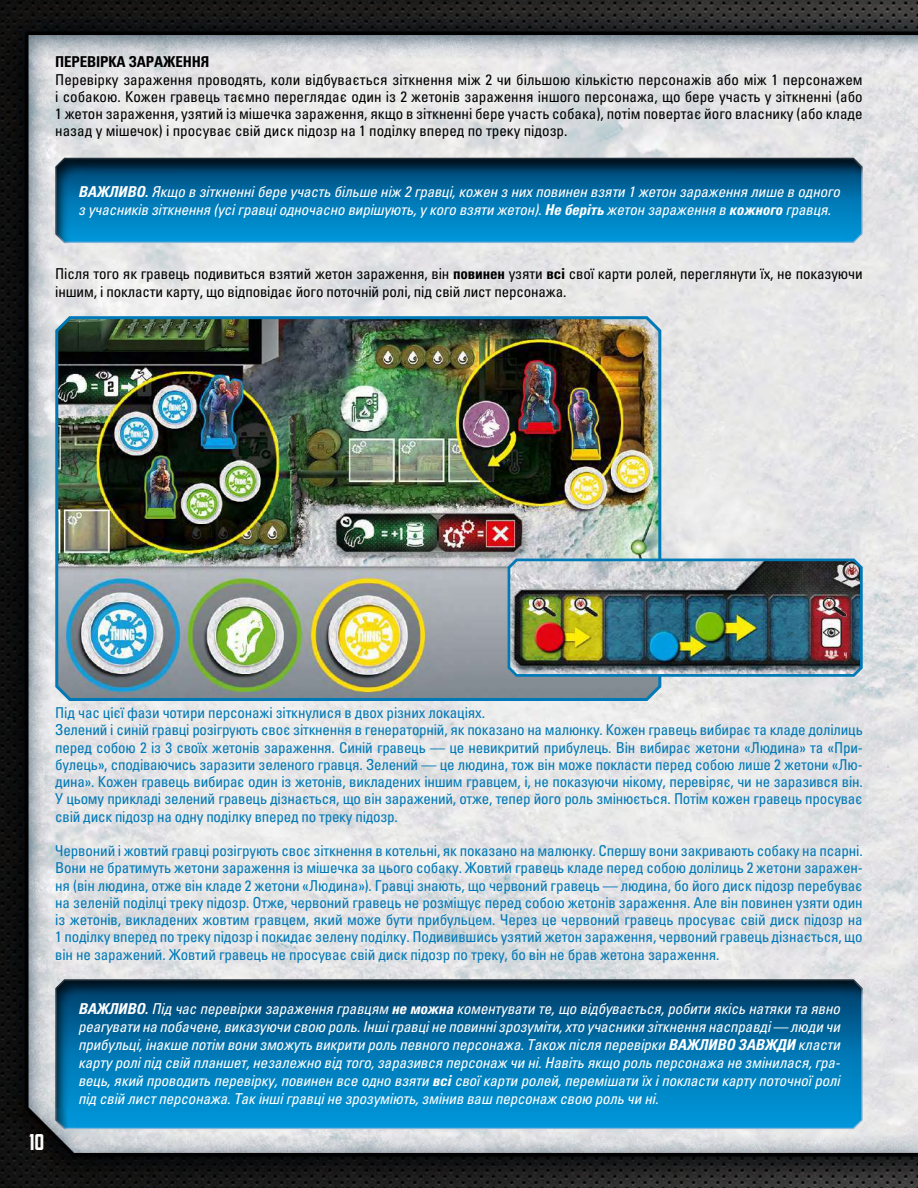
<style>
.page{position:relative;width:918px;height:1188px;background:#fff}
.page>*{position:absolute;margin:0;border:0;box-sizing:border-box;transform-origin:0 0}
.t1{font:21px "Prohibition";color:#fff}
.t2{font:condensed 15px/17.2px "Univers LTCYR 57";letter-spacing:-.015em;color:#0079b6}
.t3{font:15px/18px "Univers LTCYR 57 Condensed Obl";letter-spacing:-.01em;color:#fff}
.t4{font:condensed 15px/17.2px "Univers LTCYR 57";letter-spacing:-.01em;color:#000;text-align:justify}
.t5{font:15px "Univers LTCYR 67 Bold Cond";letter-spacing:-.01em;color:#000}
.s1{font-family:"Univers LTCYR 67 Bold Cond Obl"}
.s2{font-family:"Univers LTCYR 67 Bold Cond";font-stretch:normal}
</style>
<div class="page">
<img style="left:0;top:0;width:918px;height:1188px">
<div style="left:43px;top:148px;width:832px;height:97px;background:#000;opacity:.75"></div>
<img style="left:54px;top:313px;width:609px;height:389px">
<img style="left:506px;top:556px;width:358px;height:122px">
<div style="left:43px;top:970px;width:832px;height:160px;background:#000;opacity:.75"></div>
<p class="t5" style="left:55px;top:53px;width:156px">ПЕРЕВІРКА ЗАРАЖЕННЯ</p>
<p class="t4" style="left:55px;top:70px;width:809px">Перевірку зараження проводять, коли відбувається зіткнення між 2 чи більшою кількістю персонажів або між 1 персонажем і собакою. Кожен гравець таємно переглядає один із 2 жетонів зараження іншого персонажа, що бере участь у зіткненні (або 1 жетон зараження, узятий із мішечка зараження, якщо в зіткненні бере участь собака), потім повертає його власнику (або кладе назад у мішечок) і просуває свій диск підозр на 1 поділку вперед по треку підозр.</p>
<p class="t3" style="left:78px;top:183px;width:763px"><span class="s1">ВАЖЛИВО.</span> Якщо в зіткненні бере участь більше ніж 2 гравці, кожен з них повинен взяти 1 жетон зараження лише в одного з учасників зіткнення (усі гравці одночасно вирішують, у кого взяти жетон). <span class="s1">Не беріть</span> жетон зараження в <span class="s1">кожного</span> гравця.</p>
<p class="t4" style="left:55px;top:265px;width:809px">Після того як гравець подивиться взятий жетон зараження, він <span class="s2">повинен</span> узяти <span class="s2">всі</span> свої карти ролей, переглянути їх, не показуючи іншим, і покласти карту, що відповідає його поточній ролі, під свій лист персонажа.</p>
<p class="t2" style="left:55px;top:704px;width:809px">Під час цієї фази чотири персонажі зіткнулися в двох різних локаціях.<br>Зелений і синій гравці розігрують своє зіткнення в генераторній, як показано на малюнку. Кожен гравець вибирає та кладе долілиць перед собою 2 із 3 своїх жетонів зараження. Синій гравець — це невикритий прибулець. Він вибирає жетони «Людина» та «При&shy;булець», сподіваючись заразити зеленого гравця. Зелений — це людина, тож він може покласти перед собою лише 2 жетони «Лю&shy;дина». Кожен гравець вибирає один із жетонів, викладених іншим гравцем, і, не показуючи нікому, перевіряє, чи не заразився він.<br>У цьому прикладі зелений гравець дізнається, що він заражений, отже, тепер його роль змінюється. Потім кожен гравець просуває свій диск підозр на одну поділку вперед по треку підозр.</p>
<p class="t2" style="left:55px;top:842px;width:809px;text-align:justify">Червоний і жовтий гравці розігрують своє зіткнення в котельні, як показано на малюнку. Спершу вони закривають собаку на псарні.<br>Вони не братимуть жетони зараження із мішечка за цього собаку. Жовтий гравець кладе перед собою долілиць 2 жетони заражен&shy;ня (він людина, отже він кладе 2 жетони «Людина»). Гравці знають, що червоний гравець — людина, бо його диск підозр перебуває на зеленій поділці треку підозр. Отже, червоний гравець не розміщує перед собою жетонів зараження. Але він повинен узяти один із жетонів, викладених жовтим гравцем, який може бути прибульцем. Через це червоний гравець просуває свій диск підозр на 1 поділку вперед по треку підозр і покидає зелену поділку. Подивившись узятий жетон зараження, червоний гравець дізнається, що він не заражений. Жовтий гравець не просуває свій диск підозр по треку, бо він не брав жетона зараження.</p>
<h1 class="t1" style="left:29px;top:1128px;width:17px">10</h1>
<p class="t3" style="left:78px;top:999px;width:764px;text-align:justify"><span class="s1">ВАЖЛИВО.</span> Під час перевірки зараження гравцям <span class="s1">не можна</span> коментувати те, що відбувається, робити якісь натяки та явно реагувати на побачене, виказуючи свою роль. Інші гравці не повинні зрозуміти, хто учасники зіткнення насправді — люди чи прибульці, інакше потім вони зможуть викрити роль певного персонажа. Також після перевірки <span class="s1">ВАЖЛИВО ЗАВЖДИ</span> класти карту ролі під свій планшет, незалежно від того, заразився персонаж чи ні. Навіть якщо роль персонажа не змінилася, гра&shy;вець, який проводить перевірку, повинен все одно взяти <span class="s1">всі</span> свої карти ролей, перемішати їх і покласти карту поточної ролі під свій лист персонажа. Так інші гравці не зрозуміють, змінив ваш персонаж свою роль чи ні.</p>
</div>
